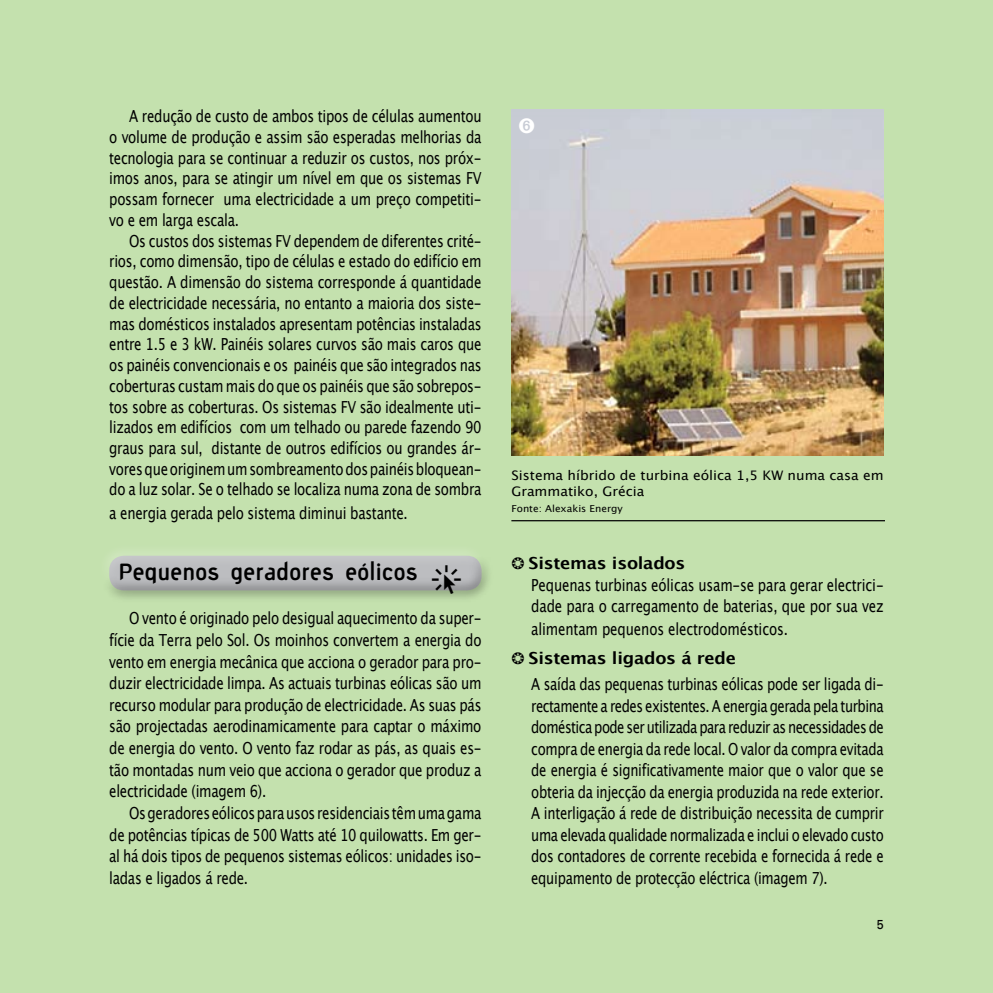
<style>
.page{position:relative;width:993px;height:993px;background:#fff}
.page>*{position:absolute;margin:0;border:0;box-sizing:border-box;transform-origin:0 0}
.t1{font:700 22.75px "CF Undo";letter-spacing:.05em;color:#000}
.t2{font:16.62px/20.7px "Lucida Grande";letter-spacing:-.02em;color:#000;text-align:justify;scale:.8 1}
.t3{font:16.62px/21.5px "Lucida Grande";letter-spacing:-.02em;color:#000;text-align:justify;scale:.79 1}
.t4{font:13.12px/15.8px "Lucida Grande";color:#000;scale:1.05 1}
.t5{font:13.12px "PF Univers";color:#000;scale:.95 1}
.t6{font:9.62px "Lucida Grande";color:#000;scale:1.05 1}
.s1{font-weight:700}
</style>
<div class="page">
<div style="left:0;top:0;width:992px;height:992px;background:#c4e1ae"></div>
<div style="left:93px;top:539px;width:405px;height:68px;background:#000;opacity:.6"></div>
<hr style="left:511px;top:520px;width:373px;height:1px;background:#000">
<img style="left:511px;top:109px;width:372px;height:346px">
<svg style="left:432px;top:565px;width:28px;height:29px"></svg>
<svg style="left:519px;top:118px;width:15px;height:15px"></svg>
<p class="t2" style="left:109px;top:106px;width:467px;text-indent:20px">A redução de custo de ambos tipos de células aumentou o volume de produção e assim são esperadas melhorias da tecnologia para se continuar a reduzir os custos, nos próx&shy;imos anos, para se atingir um nível em que os sistemas FV possam fornecer uma electricidade a um preço competiti&shy;vo e em larga escala.</p>
<p class="t2" style="left:109px;top:230px;width:467px;text-indent:20px">Os custos dos sistemas FV dependem de diferentes crité&shy;rios, como dimensão, tipo de células e estado do edifício em questão. A dimensão do sistema corresponde á quantidade de electricidade necessária, no entanto a maioria dos siste&shy;mas domésticos instalados apresentam potências instaladas entre 1.5 e 3 kW. Painéis solares curvos são mais caros que os painéis convencionais e os painéis que são integrados nas coberturas custam mais do que os painéis que são sobrepos&shy;tos sobre as coberturas. Os sistemas FV são idealmente uti&shy;lizados em edifícios com um telhado ou parede fazendo 90 graus para sul, distante de outros edifícios ou grandes ár&shy;vores que originem um sombreamento dos painéis bloquean&shy;do a luz solar. Se o telhado se localiza numa zona de sombra</p>
<p class="t2" style="left:109px;top:502px;width:374px">a energia gerada pelo sistema diminui bastante.</p>
<h1 class="t1" style="left:119px;top:559px;width:299px">Pequenos geradores eόlicos</h1>
<p class="t2" style="left:109px;top:607px;width:467px;line-height:21.5px;text-indent:20px">O vento é originado pelo desigual aquecimento da super&shy;fície da Terra pelo Sol. Os moinhos convertem a energia do vento em energia mecânica que acciona o gerador para pro&shy;duzir electricidade limpa. As actuais turbinas eólicas são um recurso modular para produção de electricidade. As suas pás são projectadas aerodinamicamente para captar o máximo de energia do vento. O vento faz rodar as pás, as quais es&shy;tão montadas num veio que acciona o gerador que produz a electricidade (imagem 6).</p>
<p class="t2" style="left:109px;top:802px;width:467px;line-height:21.5px;text-indent:20px">Os geradores eólicos para usos residenciais têm uma gama de potências típicas de 500 Watts até 10 quilowatts. Em ger&shy;al há dois tipos de pequenos sistemas eólicos: unidades iso&shy;ladas e ligados á rede.</p>
<p class="t4" style="left:511px;top:467px;width:356px">Sistema híbrido de turbina eólica 1,5 KW numa casa em<br>Grammatiko, Grécia</p>
<p class="t6" style="left:511px;top:502px;width:107px">Fonte: Alexakis Energy</p>
<p class="t2" style="left:531px;top:552px;width:442px;line-height:21.5px;text-align:left;text-indent:-20px">❂ <span class="s1">Sistemas isolados<br></span>Pequenas turbinas eólicas usam-se para gerar electrici&shy;dade para o carregamento de baterias, que por sua vez</p>
<p class="t2" style="left:511px;top:615px;width:347px;line-height:28.2px;text-indent:20px">alimentam pequenos electrodomésticos. ❂ <span class="s1">Sistemas ligados á rede</span></p>
<p class="t3" style="left:531px;top:673px;width:447px">A saída das pequenas turbinas eólicas pode ser ligada di&shy;rectamente a redes existentes. A energia gerada pela turbina doméstica pode ser utilizada para reduzir as necessidades de compra de energia da rede local. O valor da compra evitada de energia é significativamente maior que o valor que se obteria da injecção da energia produzida na rede exterior.<br>A interligação á rede de distribuição necessita de cumprir uma elevada qualidade normalizada e inclui o elevado custo dos contadores de corrente recebida e fornecida á rede e equipamento de protecção eléctrica (imagem 7).</p>
<p class="t5" style="left:876px;top:915px;width:9px">5</p>
</div>
